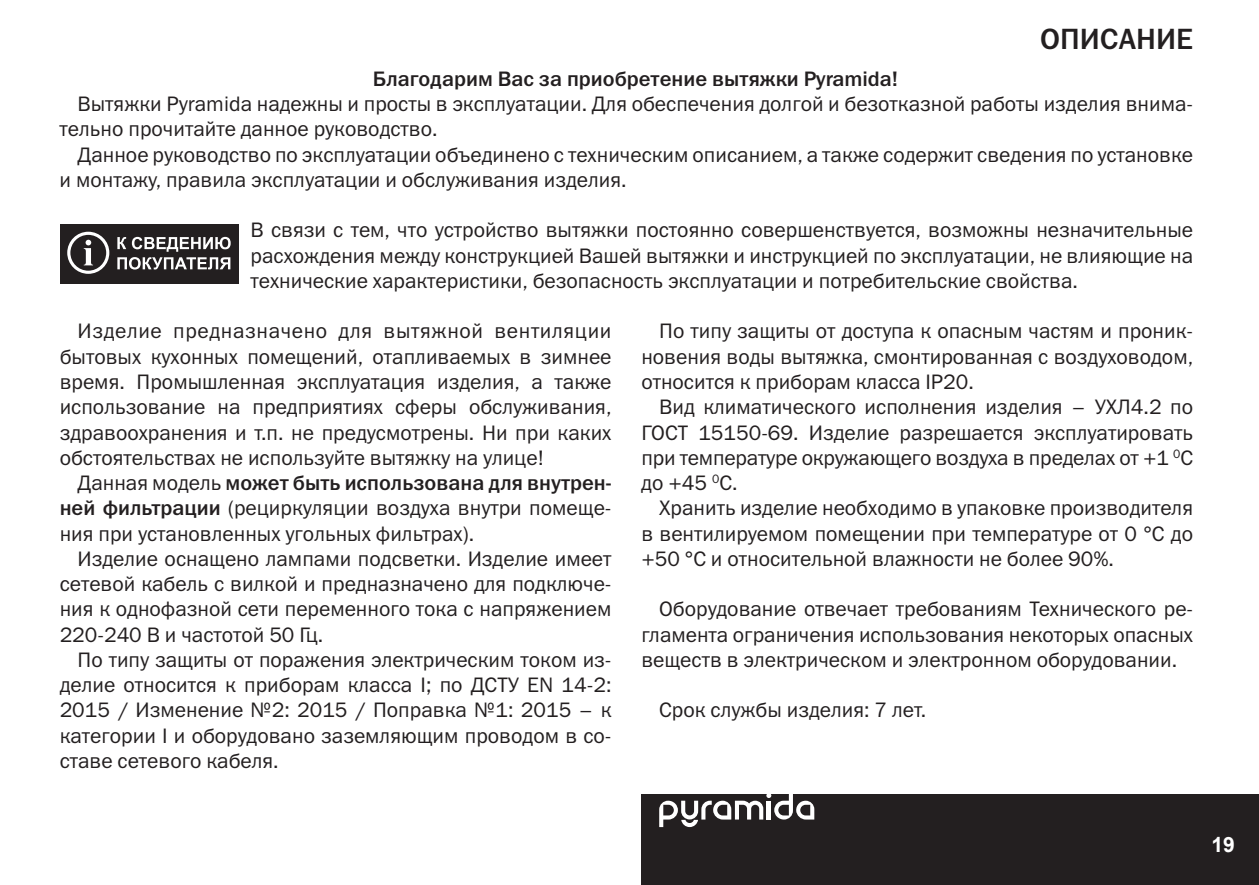
<style>
.page{position:relative;width:1259px;height:885px;background:#fff}
.page>*{position:absolute;margin:0;border:0;box-sizing:border-box;transform-origin:0 0}
.t1{font:29.4px "Franklin Gothic Medium C";color:#231f20}
.t2{font:21px/25.2px "Franklin Gothic Book C";color:#231f20;text-align:justify}
.t3{font:21px "Franklin Gothic Medium C";color:#231f20}
.t4{font:700 21px "Arial";color:#fff}
.s1{font-family:"Franklin Gothic Book C"}
.s2{font-family:"Franklin Gothic Medium C"}
</style>
<div class="page">
<div style="left:641px;top:794px;width:618px;height:90px;background:#231f20"></div>
<svg style="left:659px;top:794px;width:155px;height:33px"></svg>
<div style="left:60px;top:224px;width:179px;height:60px;background:#231f20"></div>
<svg style="left:117px;top:237px;width:114px;height:32px"></svg>
<svg style="left:67px;top:232px;width:42px;height:42px"></svg>
<h1 class="t1" style="left:1040px;top:22px;width:154px">ОПИСАНИЕ</h1>
<p class="t3" style="left:373px;top:67px;width:527px">Благодарим Вас за приобретение вытяжки Pyramida!</p>
<p class="t2" style="left:60px;top:91px;width:1135px;text-indent:18px">Вытяжки Pyramida надежны и просты в эксплуатации. Для обеспечения долгой и безотказной работы изделия внима&shy;тельно прочитайте данное руководство.</p>
<p class="t2" style="left:60px;top:141px;width:1135px;text-indent:18px">Данное руководство по эксплуатации объединено с техническим описанием, а также содержит сведения по установке и монтажу, правила эксплуатации и обслуживания изделия.</p>
<p class="t2" style="left:250px;top:217px;width:944px">В связи с тем, что устройство вытяжки постоянно совершенствуется, возможны незначительные расхождения между конструкцией Вашей вытяжки и инструкцией по эксплуатации, не влияющие на технические характеристики, безопасность эксплуатации и потребительские свойства.</p>
<p class="t2" style="left:60px;top:318px;width:553px;text-indent:18px">Изделие предназначено для вытяжной вентиляции бытовых кухонных помещений, отапливаемых в зимнее время. Промышленная эксплуатация изделия, а также использование на предприятиях сферы обслуживания, здравоохранения и т.п. не предусмотрены. Ни при каких обстоятельствах не используйте вытяжку на улице!</p>
<p class="t3" style="left:78px;top:471px;width:535px"><span class="s1">Данная модель</span> может быть использована для внутрен-</p>
<p class="t2" style="left:60px;top:495px;width:553px"><span class="s2">ней фильтрации</span> (рециркуляции воздуха внутри помеще&shy;ния при установленных угольных фильтрах).</p>
<p class="t2" style="left:60px;top:545px;width:553px;text-indent:18px">Изделие оснащено лампами подсветки. Изделие имеет сетевой кабель с вилкой и предназначено для подключе&shy;ния к однофазной сети переменного тока с напряжением 220-240 В и частотой 50 Гц.</p>
<p class="t2" style="left:60px;top:646px;width:553px;text-indent:18px">По типу защиты от поражения электрическим током из&shy;делие относится к приборам класса I; по ДСТУ EN 14-2:<br>2015 / Изменение №2: 2015 / Поправка №1: 2015 – к категории I и оборудовано заземляющим проводом в со&shy;ставе сетевого кабеля.</p>
<p class="t2" style="left:641px;top:318px;width:553px;text-indent:18px">По типу защиты от доступа к опасным частям и проник&shy;новения воды вытяжка, смонтированная с воздуховодом, относится к приборам класса IP20.</p>
<p class="t2" style="left:641px;top:394px;width:553px;text-indent:18px">Вид климатического исполнения изделия – УХЛ4.2 по ГОСТ 15150-69. Изделие разрешается эксплуатировать при температуре окружающего воздуха в пределах от +1 <sup>0</sup>С до +45 <sup>0</sup>С.</p>
<p class="t2" style="left:641px;top:495px;width:553px;text-indent:18px">Хранить изделие необходимо в упаковке производителя в вентилируемом помещении при температуре от 0 °C до +50 °С и относительной влажности не более 90%.</p>
<p class="t2" style="left:641px;top:596px;width:553px;text-indent:18px">Оборудование отвечает требованиям Технического ре&shy;гламента ограничения использования некоторых опасных веществ в электрическом и электронном оборудовании.</p>
<p class="t2" style="left:659px;top:697px;width:268px">Срок службы изделия: 7 лет.</p>
<p class="t4" style="left:1211px;top:830px;width:25px">19</p>
</div>
